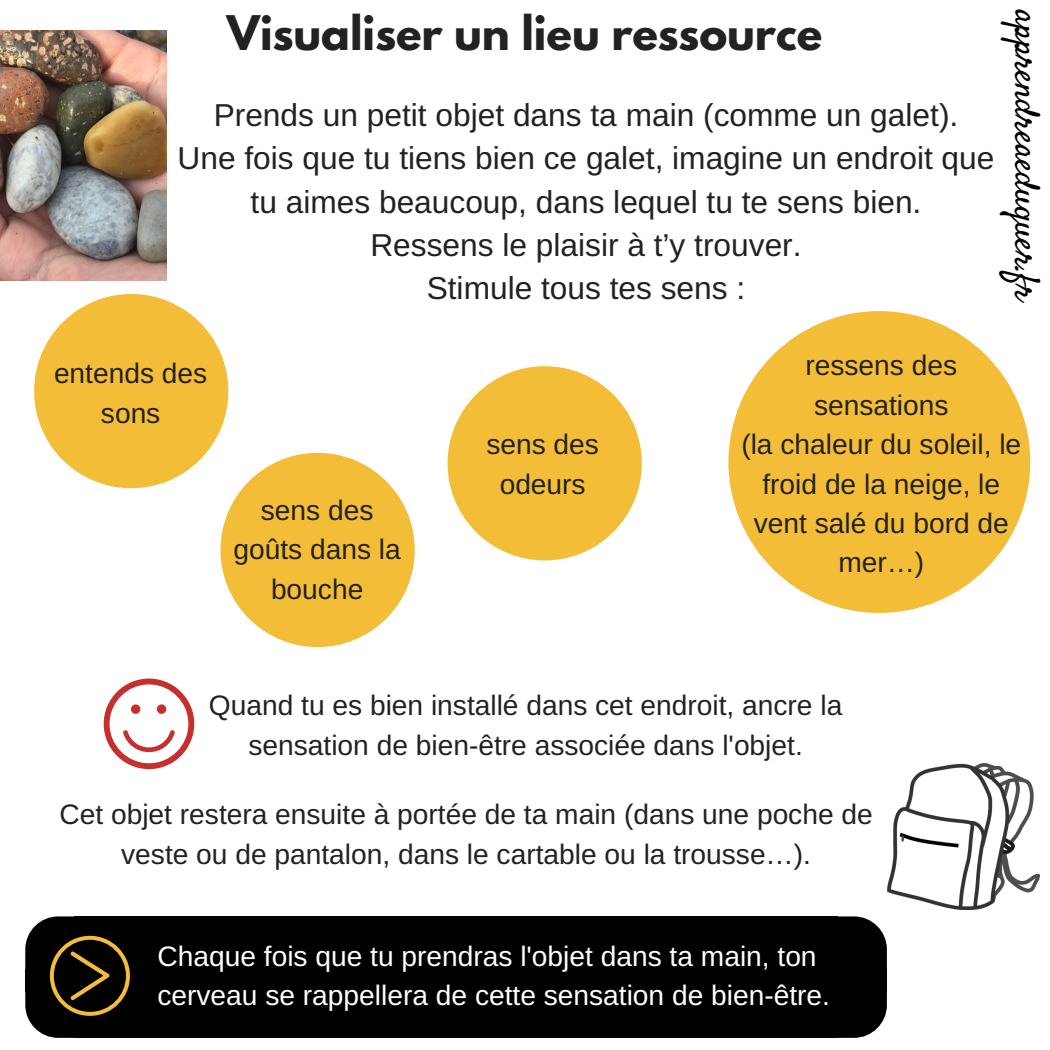
<style>
.page{position:relative;width:1050px;height:1050px;background:#fff}
.page>*{position:absolute;margin:0;border:0;box-sizing:border-box;transform-origin:0 0}
.t1{font:700 42.35px "League Spartan";color:#222}
.t2{font:35.18px "Satisfy";color:#000}
.t3{font:31.68px/43.4px "Arimo";color:#222;text-align:center}
.t4{font:28.18px/39.4px "Arimo";color:#222;text-align:center}
.t5{font:28.18px/39.4px "Arimo";color:#fff}
.s1{font-family:"Liberation Sans"}
</style>
<div class="page">
<svg style="left:838px;top:916px;width:49px;height:53px;background:#191919"></svg>
<div style="left:836px;top:969px;width:51px;height:23px;background:#000"></div>
<div style="left:75px;top:969px;width:763px;height:23px;background:#000"></div>
<div style="left:75px;top:916px;width:763px;height:55px;background:#000"></div>
<div style="left:75px;top:990px;width:763px;height:48px;background:#000"></div>
<svg style="left:838px;top:992px;width:49px;height:46px;background:#1b1b1b"></svg>
<svg style="left:448px;top:366px;width:194px;height:194px"></svg>
<svg style="left:728px;top:311px;width:302px;height:302px;fill:#f4bd38"></svg>
<svg style="left:34px;top:294px;width:381px;height:353px"></svg>
<svg style="left:104px;top:679px;width:90px;height:90px"></svg>
<img style="left:0;top:30px;width:167px;height:251px">
<img style="left:887px;top:764px;width:152px;height:146px">
<svg style="left:25px;top:916px;width:105px;height:122px"></svg>
<p class="t2" style="left:1049px;top:10px;width:297px;rotate:90deg">apprendreaeduquer.fr</p>
<h1 class="t1" style="left:227px;top:12px;width:597px">Visualiser un lieu ressource</h1>
<p class="t3" style="left:178px;top:93px;width:818px">Prends un petit objet dans ta main (comme un galet).<br>Une fois que tu tiens bien ce galet, imagine un endroit que tu aimes beaucoup, dans lequel tu te sens bien.<br>Ressens le plaisir à t’y trouver.<br>Stimule tous tes sens :</p>
<p class="t4" style="left:54px;top:354px;width:155px">entends des sons</p>
<p class="t4" style="left:233px;top:490px;width:169px">sens des goûts dans la bouche</p>
<p class="t4" style="left:486px;top:425px;width:114px">sens des odeurs</p>
<p class="t4" style="left:741px;top:346px;width:281px">ressens des sensations<br>(la chaleur du soleil, le froid de la neige, le vent salé du bord de mer<span class="s1">…</span>)</p>
<p class="t4" style="left:209px;top:686px;width:635px">Quand tu es bien installé dans cet endroit, ancre la sensation de bien-être associée dans l'objet.</p>
<p class="t4" style="left:59px;top:795px;width:815px">Cet objet restera ensuite à portée de ta main (dans une poche de veste ou de pantalon, dans le cartable ou la trousse<span class="s1">…</span>).</p>
<p class="t5" style="left:157px;top:937px;width:674px">Chaque fois que tu prendras l'objet dans ta main, ton cerveau se rappellera de cette sensation de bien-être.</p>
</div>
